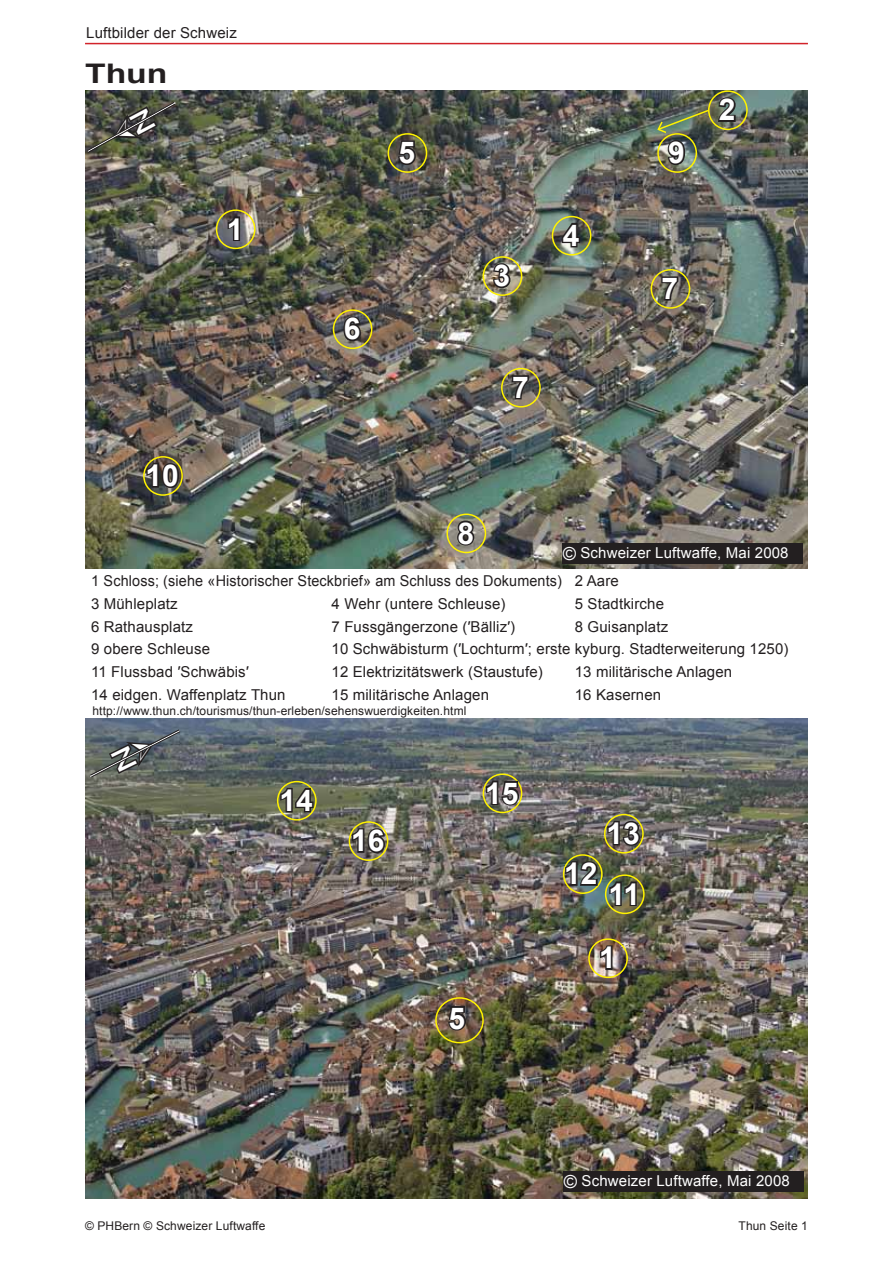
<style>
.page{position:relative;width:893px;height:1263px;background:#fff}
.page>*{position:absolute;margin:0;border:0;box-sizing:border-box;transform-origin:0 0}
.t1{font:700 30px "Arial";color:#fff}
.t2{font:700 27px "Arial";color:#231f20;scale:1.25 1}
.t3{font:15px/23px "Arial";letter-spacing:.01em;color:#231f20}
.t4{font:15px "Arial";letter-spacing:.01em;color:#fff}
.t5{font:12px "Arial";letter-spacing:.01em;color:#231f20}
.s1{font-size:18px}
</style>
<div class="page">
<hr style="left:85px;top:43px;width:723px;height:1px;background:#d2232a">
<img style="left:85px;top:90px;width:723px;height:479px">
<img style="left:85px;top:719px;width:723px;height:479px">
<div style="left:563px;top:544px;width:240px;height:20px;background:#231f20"></div>
<div style="left:564px;top:1171px;width:240px;height:21px;background:#231f20"></div>
<div style="left:216px;top:209px;width:40px;height:40px;border:2px solid #fff200;border-radius:50%"></div>
<svg style="left:226px;top:215px;width:16px;height:27px"></svg>
<div style="left:708px;top:90px;width:40px;height:40px;border:2px solid #fff200;border-radius:50%"></div>
<svg style="left:716px;top:95px;width:22px;height:28px"></svg>
<div style="left:483px;top:256px;width:39px;height:40px;border:2px solid #fff200;border-radius:50%"></div>
<svg style="left:491px;top:261px;width:22px;height:29px"></svg>
<div style="left:552px;top:216px;width:39px;height:40px;border:2px solid #fff200;border-radius:50%"></div>
<svg style="left:560px;top:221px;width:22px;height:28px"></svg>
<div style="left:388px;top:133px;width:39px;height:40px;border:2px solid #fff200;border-radius:50%"></div>
<svg style="left:396px;top:139px;width:22px;height:28px"></svg>
<div style="left:333px;top:309px;width:39px;height:40px;border:2px solid #fff200;border-radius:50%"></div>
<svg style="left:341px;top:315px;width:22px;height:28px"></svg>
<div style="left:501px;top:368px;width:40px;height:40px;border:2px solid #fff200;border-radius:50%"></div>
<svg style="left:510px;top:374px;width:20px;height:27px"></svg>
<div style="left:446px;top:513px;width:40px;height:40px;border:2px solid #fff200;border-radius:50%"></div>
<svg style="left:455px;top:518px;width:21px;height:30px"></svg>
<div style="left:651px;top:269px;width:39px;height:40px;border:2px solid #fff200;border-radius:50%"></div>
<svg style="left:660px;top:275px;width:20px;height:27px"></svg>
<div style="left:657px;top:133px;width:40px;height:40px;border:2px solid #fff200;border-radius:50%"></div>
<img style="left:656px;top:109px;width:54px;height:58px">
<div style="left:143px;top:456px;width:40px;height:40px;border:2px solid #fff200;border-radius:50%"></div>
<svg style="left:145px;top:461px;width:36px;height:29px"></svg>
<div style="left:588px;top:938px;width:40px;height:40px;border:2px solid #fff200;border-radius:50%"></div>
<svg style="left:599px;top:944px;width:15px;height:27px"></svg>
<div style="left:605px;top:874px;width:40px;height:40px;border:2px solid #fff200;border-radius:50%"></div>
<svg style="left:608px;top:880px;width:30px;height:27px"></svg>
<div style="left:563px;top:854px;width:40px;height:40px;border:2px solid #fff200;border-radius:50%"></div>
<svg style="left:564px;top:859px;width:36px;height:28px"></svg>
<div style="left:604px;top:814px;width:40px;height:39px;border:2px solid #fff200;border-radius:50%"></div>
<svg style="left:606px;top:819px;width:36px;height:28px"></svg>
<div style="left:277px;top:781px;width:40px;height:39px;border:2px solid #fff200;border-radius:50%"></div>
<svg style="left:279px;top:786px;width:36px;height:28px"></svg>
<div style="left:483px;top:773px;width:39px;height:40px;border:2px solid #fff200;border-radius:50%"></div>
<svg style="left:484px;top:779px;width:37px;height:28px"></svg>
<div style="left:349px;top:821px;width:39px;height:40px;border:2px solid #fff200;border-radius:50%"></div>
<svg style="left:350px;top:827px;width:37px;height:28px"></svg>
<div style="left:435px;top:997px;width:49px;height:46px;border:2px solid #fff200;border-radius:50%"></div>
<svg style="left:447px;top:1004px;width:21px;height:28px"></svg>
<svg style="left:86px;top:101px;width:91px;height:52px;background:#4f5046"></svg>
<svg style="left:89px;top:729px;width:92px;height:49px;background:#596162"></svg>
<p class="t3" style="left:86px;top:21px;width:152px">Luftbilder der Schweiz</p>
<h2 class="t2" style="left:85px;top:56px;width:67px">Thun</h2>
<h1 class="t1" style="left:227px;top:209px;width:18px">1</h1>
<h1 class="t1" style="left:146px;top:456px;width:35px">10</h1>
<h1 class="t1" style="left:398px;top:133px;width:18px">5</h1>
<h1 class="t1" style="left:344px;top:309px;width:18px">6</h1>
<h1 class="t1" style="left:494px;top:256px;width:18px">3</h1>
<h1 class="t1" style="left:563px;top:215px;width:18px">4</h1>
<h1 class="t1" style="left:512px;top:367px;width:18px">7</h1>
<h1 class="t1" style="left:668px;top:133px;width:18px">9</h1>
<h1 class="t1" style="left:719px;top:90px;width:18px">2</h1>
<h1 class="t1" style="left:662px;top:269px;width:18px">7</h1>
<h1 class="t1" style="left:457px;top:513px;width:18px">8</h1>
<p class="t4" style="left:563px;top:543px;width:227px"><span class="s1">©</span> Schweizer Luftwaffe, Mai 2008</p>
<p class="t3" style="left:91px;top:569px;width:529px">1 Schloss; (siehe «Historischer Steckbrief» am Schluss des Dokuments) 2 Aare<br>3 Mühleplatz</p>
<p class="t3" style="left:331px;top:592px;width:176px">4 Wehr (untere Schleuse)</p>
<p class="t3" style="left:575px;top:592px;width:91px">5 Stadtkirche</p>
<p class="t3" style="left:91px;top:615px;width:104px">6 Rathausplatz</p>
<p class="t3" style="left:331px;top:615px;width:185px">7 Fussgängerzone (′Bälliz′)</p>
<p class="t3" style="left:575px;top:615px;width:95px">8 Guisanplatz</p>
<p class="t3" style="left:91px;top:638px;width:120px">9 obere Schleuse</p>
<p class="t3" style="left:331px;top:638px;width:459px">10 Schwäbisturm (′Lochturm′; erste kyburg. Stadterweiterung 1250)</p>
<p class="t3" style="left:91px;top:661px;width:159px">11 Flussbad ′Schwäbis′</p>
<p class="t3" style="left:331px;top:661px;width:213px">12 Elektrizitätswerk (Staustufe)</p>
<p class="t3" style="left:575px;top:661px;width:159px">13 militärische Anlagen</p>
<p class="t3" style="left:91px;top:684px;width:196px">14 eidgen. Waffenplatz Thun</p>
<p class="t3" style="left:331px;top:684px;width:159px">15 militärische Anlagen</p>
<p class="t3" style="left:575px;top:684px;width:88px">16 Kasernen</p>
<p class="t5" style="left:92px;top:702px;width:375px">http://www.thun.ch/tourismus/thun-erleben/sehenswuerdigkeiten.html</p>
<h1 class="t1" style="left:279px;top:780px;width:35px">14</h1>
<h1 class="t1" style="left:485px;top:773px;width:35px">15</h1>
<h1 class="t1" style="left:351px;top:821px;width:35px">16</h1>
<h1 class="t1" style="left:449px;top:998px;width:18px">5</h1>
<h1 class="t1" style="left:564px;top:854px;width:35px">12</h1>
<h1 class="t1" style="left:606px;top:813px;width:35px">13</h1>
<h1 class="t1" style="left:608px;top:874px;width:33px">11</h1>
<h1 class="t1" style="left:599px;top:938px;width:18px">1</h1>
<p class="t4" style="left:564px;top:1171px;width:227px"><span class="s1">©</span> Schweizer Luftwaffe, Mai 2008</p>
<p class="t5" style="left:85px;top:1218px;width:182px">© PHBern © Schweizer Luftwaffe</p>
<p class="t5" style="left:739px;top:1218px;width:71px">Thun Seite 1</p>
</div>
